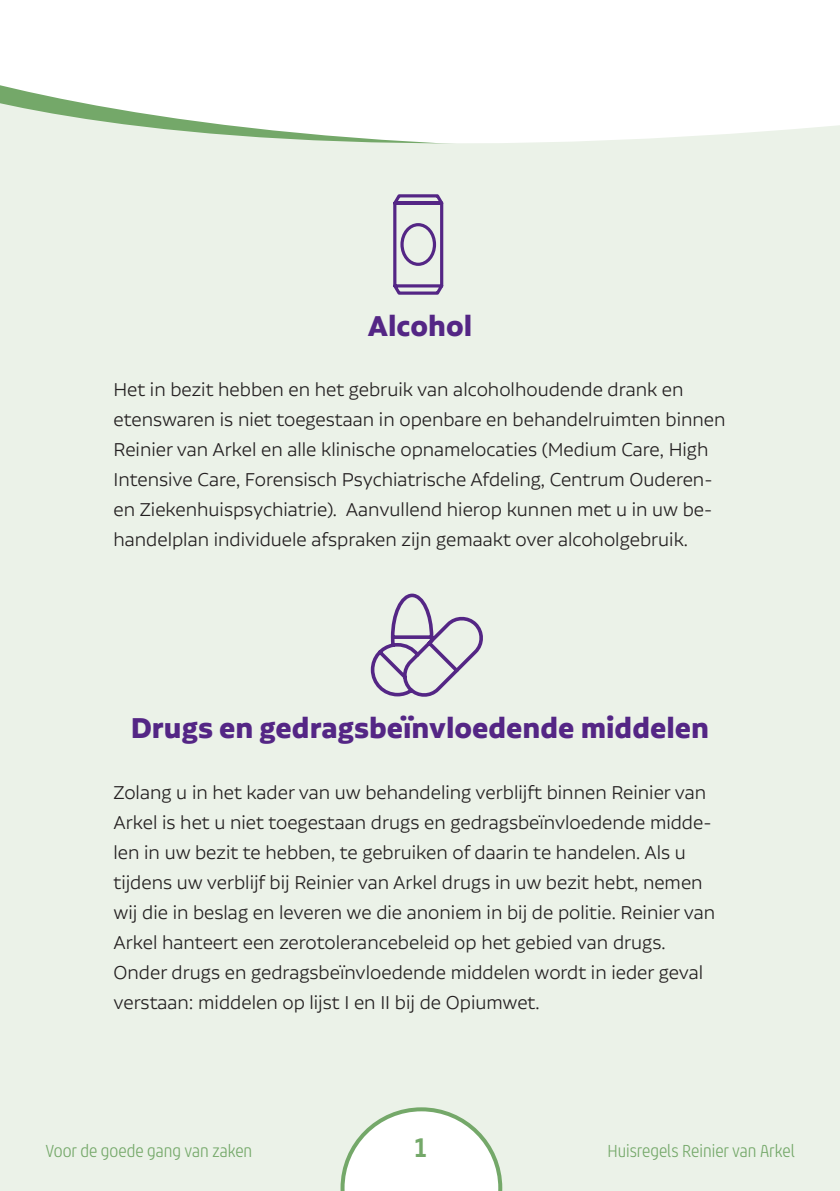
<style>
.page{position:relative;width:840px;height:1191px;background:#fff}
.page>*{position:absolute;margin:0;border:0;box-sizing:border-box;transform-origin:0 0}
.t1{font:700 34px "Alvar Pro";color:#542685}
.t2{font:500 32px "Alvar Pro";color:#74a869}
.t3{font:300 22px/30px "Alvar Pro";color:#231f20}
.t4{font:18px "Chypre Con Lig";color:#74a869}
</style>
<div class="page">
<svg style="left:0;top:85px;width:67px;height:15px"></svg>
<svg style="left:0;top:100px;width:839px;height:62px;fill:#ebf2e8"></svg>
<div style="left:0;top:162px;width:839px;height:1029px;background:#ebf2e8"></div>
<svg style="left:340px;top:1107px;width:162px;height:84px"></svg>
<svg style="left:393px;top:194px;width:51px;height:101px"></svg>
<svg style="left:370px;top:593px;width:113px;height:104px"></svg>
<p class="t1" style="left:367px;top:307px;width:106px">Alcohol</p>
<p class="t3" style="left:113px;top:374px;width:613px">Het in bezit hebben en het gebruik van alcoholhoudende drank en etenswaren is niet toegestaan in openbare en behandelruimten binnen Reinier van Arkel en alle klinische opnamelocaties (Medium Care, High Intensive Care, Forensisch Psychiatrische Afdeling, Centrum Ouderen&shy;en Ziekenhuispsychiatrie). Aanvullend hierop kunnen met u in uw be&shy;handelplan individuele afspraken zijn gemaakt over alcoholgebruik.</p>
<p class="t1" style="left:131px;top:709px;width:579px">Drugs en gedragsbeïnvloedende middelen</p>
<p class="t3" style="left:113px;top:776px;width:603px">Zolang u in het kader van uw behandeling verblijft binnen Reinier van Arkel is het u niet toegestaan drugs en gedragsbeïnvloedende midde&shy;len in uw bezit te hebben, te gebruiken of daarin te handelen. Als u tijdens uw verblijf bij Reinier van Arkel drugs in uw bezit hebt, nemen wij die in beslag en leveren we die anoniem in bij de politie. Reinier van Arkel hanteert een zerotolerancebeleid op het gebied van drugs.</p>
<p class="t3" style="left:113px;top:956px;width:591px">Onder drugs en gedragsbeïnvloedende middelen wordt in ieder geval verstaan: middelen op lijst I en II bij de Opiumwet.</p>
<p class="t4" style="left:45px;top:1140px;width:208px">Voor de goede gang van zaken</p>
<p class="t2" style="left:414px;top:1130px;width:14px">1</p>
<p class="t4" style="left:607px;top:1140px;width:189px">Huisregels Reinier van Arkel</p>
</div>
